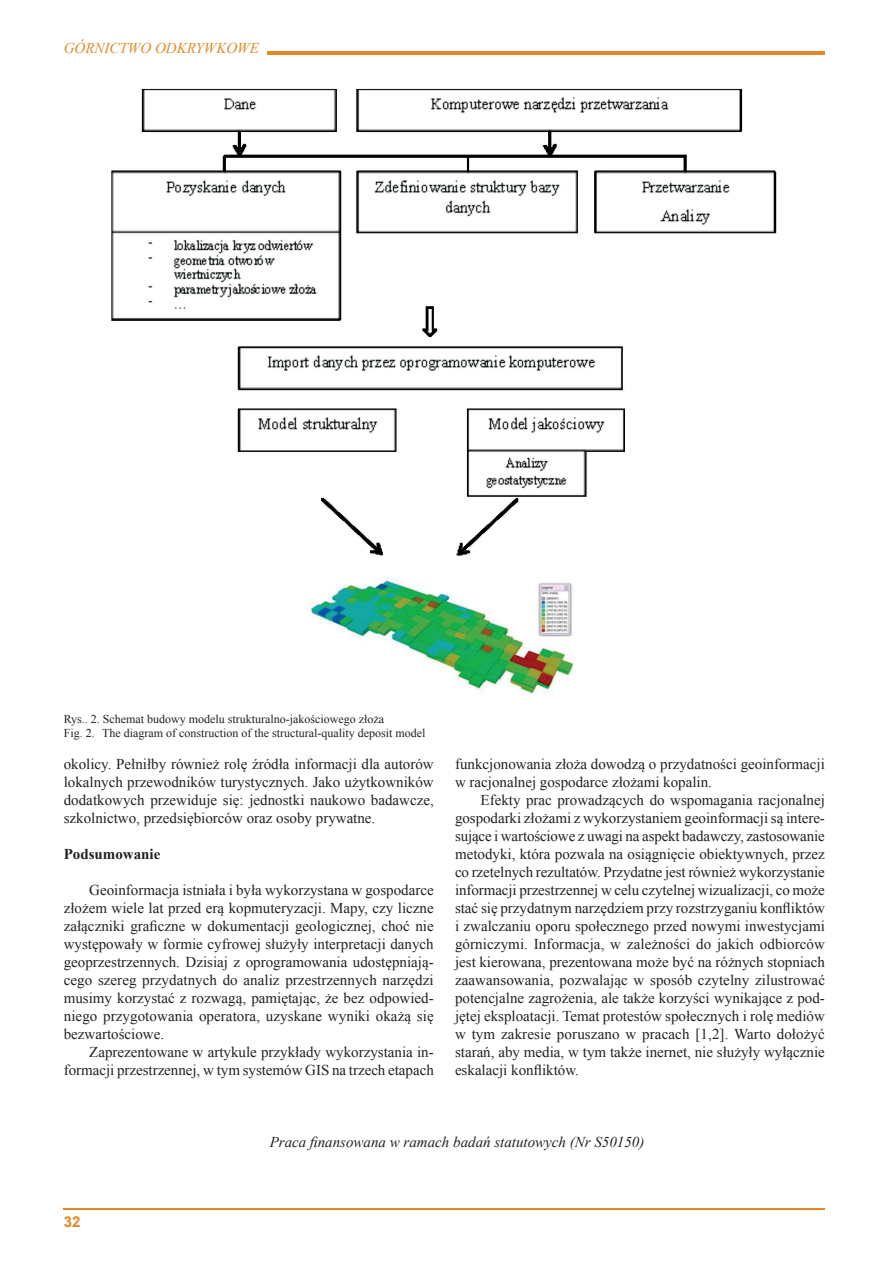
<style>
.page{position:relative;width:893px;height:1263px;background:#fff}
.page>*{position:absolute;margin:0;border:0;box-sizing:border-box;transform-origin:0 0}
.t1{font:15px/18px "Times New Roman";color:#231f20;text-align:justify}
.t2{font:italic 15px "Times New Roman";color:#231f20}
.t3{font:italic 15px "Times New Roman";color:#e38824}
.t4{font:700 15px "Times New Roman";color:#231f20}
.t5{font:700 15px "Arial";color:#e38824}
.t6{font:12px/14.4px "Times New Roman";color:#231f20}
</style>
<div class="page">
<hr style="left:64px;top:1208px;width:761px;height:1px;background:#e38824">
<hr style="left:267px;top:51px;width:558px;height:3px;background:#e38824">
<img style="left:111px;top:88px;width:666px;height:606px">
<p class="t3" style="left:64px;top:37px;width:197px">GÓRNICTWO ODKRYWKOWE</p>
<p class="t6" style="left:64px;top:711px;width:363px">Rys.. 2. Schemat budowy modelu strukturalno-jakościowego złoża<br>Fig. 2. The diagram of construction of the structural-quality deposit model</p>
<p class="t1" style="left:64px;top:755px;width:372px">okolicy. Pełniłby również rolę źródła informacji dla autorów lokalnych przewodników turystycznych. Jako użytkowników dodatkowych przewiduje się: jednostki naukowo badawcze, szkolnictwo, przedsiębiorców oraz osoby prywatne.</p>
<p class="t4" style="left:64px;top:844px;width:98px">Podsumowanie</p>
<p class="t1" style="left:64px;top:881px;width:371px;text-indent:26px">Geoinformacja istniała i była wykorzystana w gospodarce złożem wiele lat przed erą kopmuteryzacji. Mapy, czy liczne załączniki graficzne w dokumentacji geologicznej, choć nie występowały w formie cyfrowej służyły interpretacji danych geoprzestrzennych. Dzisiaj z oprogramowania udostępniają&shy;cego szereg przydatnych do analiz przestrzennych narzędzi musimy korzystać z rozwagą, pamiętając, że bez odpowied&shy;niego przygotowania operatora, uzyskane wyniki okażą się bezwartościowe.</p>
<p class="t1" style="left:64px;top:1043px;width:372px;text-align:right">Zaprezentowane w artykule przykłady wykorzystania in&shy;formacji przestrzennej, w tym systemów GIS na trzech etapach</p>
<p class="t1" style="left:455px;top:755px;width:371px">funkcjonowania złoża dowodzą o przydatności geoinformacji w racjonalnej gospodarce złożami kopalin.</p>
<p class="t1" style="left:455px;top:791px;width:372px;text-indent:26px">Efekty prac prowadzących do wspomagania racjonalnej gospodarki złożami z wykorzystaniem geoinformacji są intere&shy;sujące i wartościowe z uwagi na aspekt badawczy, zastosowanie metodyki, która pozwala na osiągnięcie obiektywnych, przez co rzetelnych rezultatów. Przydatne jest również wykorzystanie informacji przestrzennej w celu czytelnej wizualizacji, co może stać się przydatnym narzędziem przy rozstrzyganiu konfliktów i zwalczaniu oporu społecznego przed nowymi inwestycjami górniczymi. Informacja, w zależności do jakich odbiorców jest kierowana, prezentowana może być na różnych stopniach zaawansowania, pozwalając w sposób czytelny zilustrować potencjalne zagrożenia, ale także korzyści wynikające z pod&shy;jętej eksploatacji. Temat protestów społecznych i rolę mediów w tym zakresie poruszano w pracach [1,2]. Warto dołożyć starań, aby media, w tym także inernet, nie służyły wyłącznie eskalacji konfliktów.</p>
<p class="t5" style="left:64px;top:1212px;width:18px">32</p>
<p class="t2" style="left:270px;top:1132px;width:376px">Praca finansowana w ramach badań statutowych (Nr S50150)</p>
</div>
